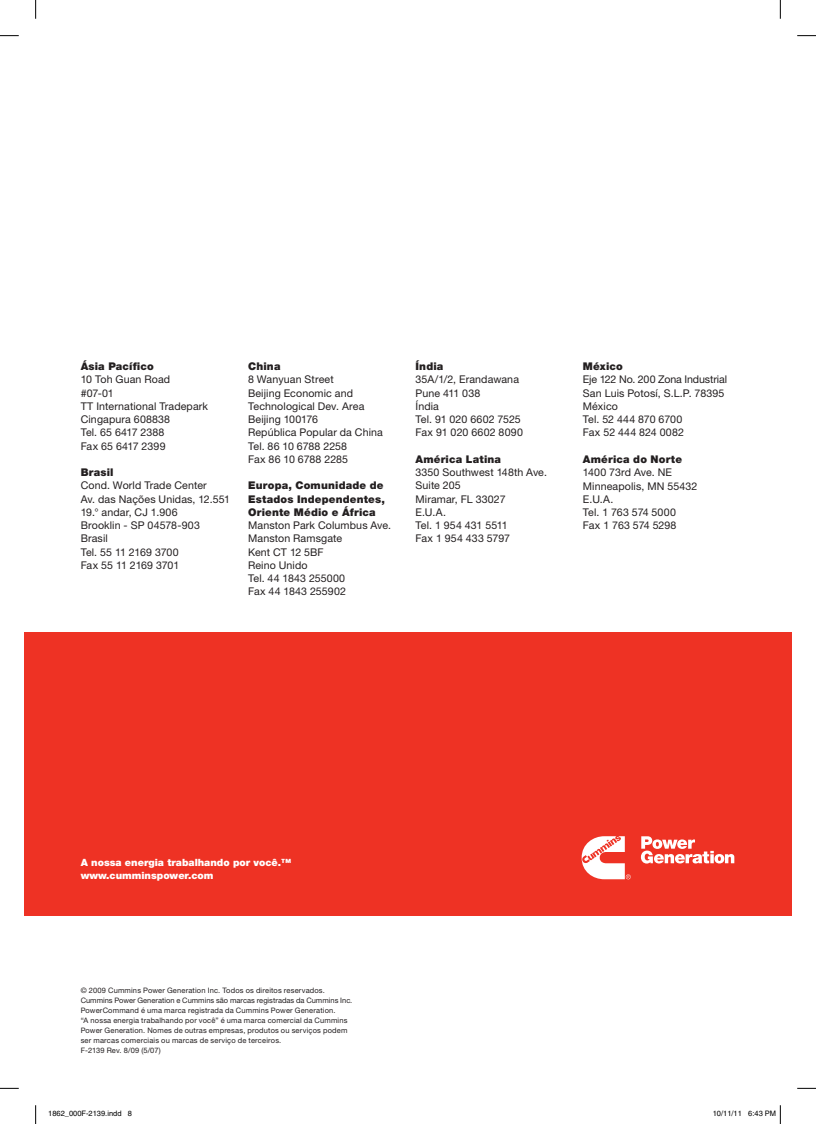
<style>
.page{position:relative;width:816px;height:1124px;background:#fff}
.page>*{position:absolute;margin:0;border:0;box-sizing:border-box;transform-origin:0 0}
.t1{font:10.62px/13.2px "Helvetica Neue LT";letter-spacing:.01em;color:#231f20}
.t2{font:900 10.62px/13.2px "Helvetica Neue LT";letter-spacing:.015em;color:#231f20}
.t3{font:900 10px/13.4px "Helvetica Neue LT";color:#fff}
.t4{font:7.5px/10px "Helvetica Neue LT";letter-spacing:.02em;color:#231f20}
.t5{font:7.5px "Helvetica";color:#000}
</style>
<div class="page">
<div style="left:24px;top:632px;width:767px;height:283px;background:#ee3224"></div>
<svg style="left:581px;top:836px;width:153px;height:43px"></svg>
<svg style="left:0;top:35px;width:19px;height:1px"></svg>
<svg style="left:797px;top:35px;width:18px;height:1px"></svg>
<svg style="left:0;top:1087px;width:19px;height:2px"></svg>
<svg style="left:797px;top:1087px;width:18px;height:2px"></svg>
<svg style="left:35px;top:0;width:1px;height:19px"></svg>
<svg style="left:35px;top:1105px;width:1px;height:19px"></svg>
<svg style="left:779px;top:0;width:2px;height:19px"></svg>
<svg style="left:779px;top:1105px;width:2px;height:19px"></svg>
<p class="t2" style="left:81px;top:361px;width:75px">Ásia Pacífico</p>
<p class="t1" style="left:81px;top:374px;width:129px">10 Toh Guan Road<br>#07-01<br>TT International Tradepark<br>Cingapura 608838<br>Tel. 65 6417 2388<br>Fax 65 6417 2399</p>
<p class="t2" style="left:81px;top:467px;width:34px">Brasil</p>
<p class="t1" style="left:81px;top:480px;width:151px">Cond. World Trade Center<br>Av. das Nações Unidas, 12.551<br>19.° andar, CJ 1.906<br>Brooklin - SP 04578-903<br>Brasil<br>Tel. 55 11 2169 3700<br>Fax 55 11 2169 3701</p>
<p class="t2" style="left:248px;top:361px;width:34px">China</p>
<p class="t1" style="left:248px;top:374px;width:136px">8 Wanyuan Street<br>Beijing Economic and<br>Technological Dev. Area<br>Beijing 100176<br>República Popular da China<br>Tel. 86 10 6788 2258<br>Fax 86 10 6788 2285</p>
<p class="t2" style="left:248px;top:480px;width:138px">Europa, Comunidade de<br>Estados Independentes,<br>Oriente Médio e África</p>
<p class="t1" style="left:248px;top:520px;width:145px">Manston Park Columbus Ave.<br>Manston Ramsgate<br>Kent CT 12 5BF<br>Reino Unido<br>Tel. 44 1843 255000<br>Fax 44 1843 255902</p>
<p class="t2" style="left:415px;top:361px;width:29px">Índia</p>
<p class="t1" style="left:415px;top:374px;width:109px">35A/1/2, Erandawana<br>Pune 411 038<br>Índia<br>Tel. 91 020 6602 7525<br>Fax 91 020 6602 8090</p>
<p class="t2" style="left:415px;top:453px;width:87px">América Latina</p>
<p class="t1" style="left:415px;top:467px;width:133px">3350 Southwest 148th Ave.<br>Suite 205<br>Miramar, FL 33027<br>E.U.A.<br>Tel. 1 954 431 5511<br>Fax 1 954 433 5797</p>
<p class="t2" style="left:582px;top:361px;width:41px">México</p>
<p class="t1" style="left:582px;top:374px;width:146px">Eje 122 No. 200 Zona Industrial<br>San Luis Potosí, S.L.P. 78395<br>México<br>Tel. 52 444 870 6700<br>Fax 52 444 824 0082</p>
<p class="t2" style="left:582px;top:454px;width:101px">América do Norte</p>
<p class="t1" style="left:582px;top:467px;width:116px">1400 73rd Ave. NE<br>Minneapolis, MN 55432<br>E.U.A.<br>Tel. 1 763 574 5000<br>Fax 1 763 574 5298</p>
<p class="t3" style="left:81px;top:856px;width:212px">A nossa energia trabalhando por você.™ www.cumminspower.com</p>
<p class="t4" style="left:81px;top:986px;width:273px">© 2009 Cummins Power Generation Inc. Todos os direitos reservados.<br>Cummins Power Generation e Cummins são marcas registradas da Cummins Inc.<br>PowerCommand é uma marca registrada da Cummins Power Generation.<br>“A nossa energia trabalhando por você” é uma marca comercial da Cummins Power Generation. Nomes de outras empresas, produtos ou serviços podem ser marcas comerciais ou marcas de serviço de terceiros.<br>F-2139 Rev. 8/09 (5/07)</p>
<p class="t5" style="left:48px;top:1111px;width:85px">1862_000F-2139.indd 8</p>
<p class="t5" style="left:712px;top:1111px;width:65px">10/11/11 6:43 PM</p>
</div>
